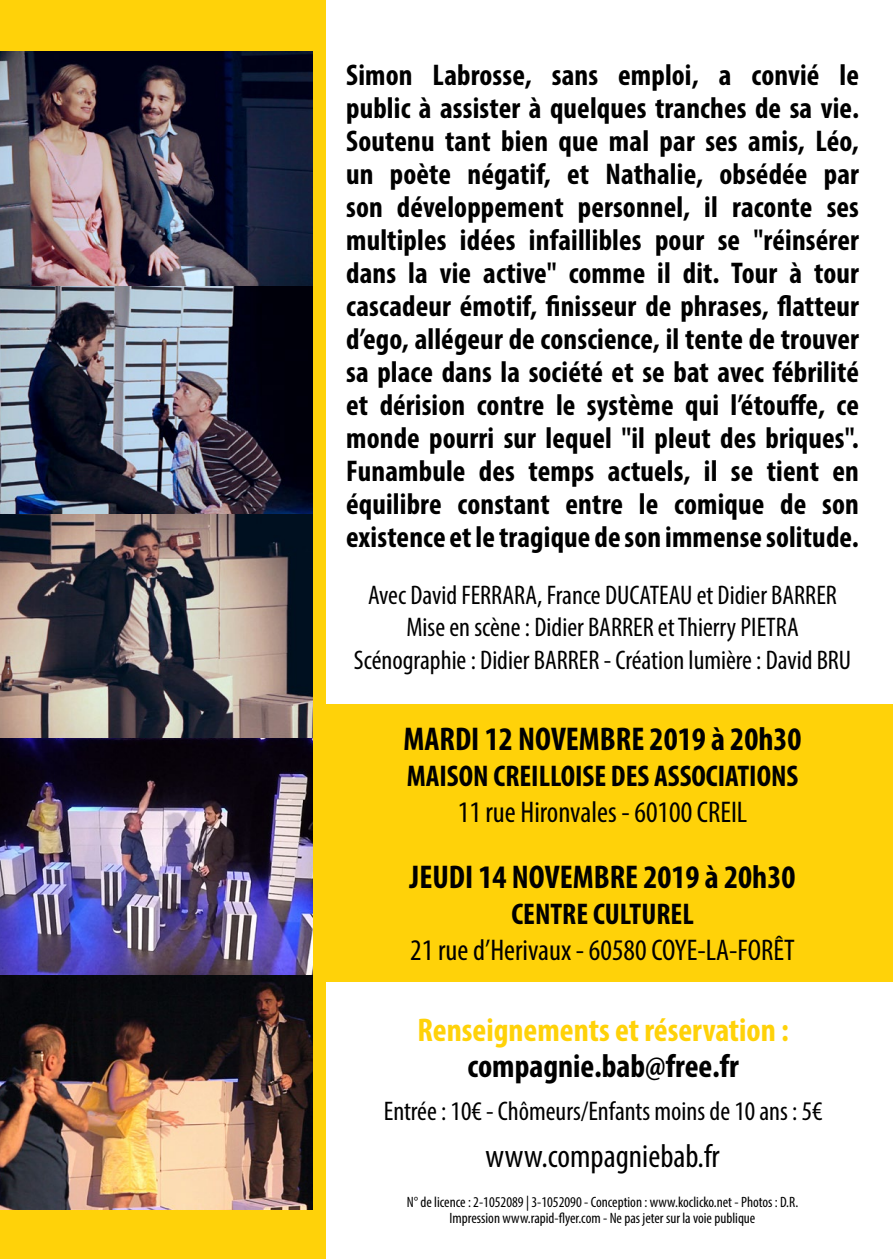
<style>
.page{position:relative;width:893px;height:1259px;background:#fff}
.page>*{position:absolute;margin:0;border:0;box-sizing:border-box;transform-origin:0 0}
.t1{font:700 condensed 33px "Myriad Pro";color:#000}
.t2{font:700 condensed 33px "Myriad Pro";color:#ffd209}
.t3{font:condensed 33px "Myriad Pro";color:#000}
.t4{font:700 condensed 30px/33px "Myriad Pro";color:#000;text-align:justify}
.t5{font:condensed 30px "Myriad Pro";color:#000}
.t6{font:condensed 27px/32.4px "Myriad Pro";color:#000;text-align:center}
.t7{font:condensed 15px/16.2px "Myriad Pro";color:#000;text-align:center}
</style>
<div class="page">
<div style="left:271px;top:704px;width:622px;height:278px;background:#ffd209"></div>
<div style="left:0;top:0;width:325px;height:1259px;background:#ffd209"></div>
<img style="left:0;top:285px;width:313px;height:230px">
<img style="left:0;top:515px;width:313px;height:223px">
<img style="left:0;top:738px;width:313px;height:237px">
<img style="left:0;top:975px;width:313px;height:234px">
<img style="left:0;top:52px;width:313px;height:233px">
<p class="t4" style="left:346px;top:58px;width:514px">Simon Labrosse, sans emploi, a convié le public à assister à quelques tranches de sa vie.<br>Soutenu tant bien que mal par ses amis, Léo, un poète négatif, et Nathalie, obsédée par son développement personnel, il raconte ses multiples idées infaillibles pour se "réinsérer dans la vie active" comme il dit. Tour à tour cascadeur émotif, finisseur de phrases, flatteur d’ego, allégeur de conscience, il tente de trouver sa place dans la société et se bat avec fébrilité et dérision contre le système qui l’étouffe, ce monde pourri sur lequel "il pleut des briques".<br>Funambule des temps actuels, il se tient en équilibre constant entre le comique de son existence et le tragique de son immense solitude.</p>
<p class="t6" style="left:354px;top:578px;width:499px">Avec David FERRARA, France DUCATEAU et Didier BARRER<br>Mise en scène : Didier BARRER et Thierry PIETRA<br>Scénographie : Didier BARRER - Création lumière : David BRU</p>
<p class="t1" style="left:403px;top:719px;width:400px">MARDI 12 NOVEMBRE 2019 à 20h30</p>
<p class="t4" style="left:407px;top:759px;width:393px">MAISON CREILLOISE DES ASSOCIATIONS</p>
<p class="t5" style="left:458px;top:794px;width:291px">11 rue Hironvales - 60100 CREIL</p>
<p class="t1" style="left:410px;top:856px;width:387px">JEUDI 14 NOVEMBRE 2019 à 20h30</p>
<p class="t4" style="left:511px;top:896px;width:184px">CENTRE CULTUREL</p>
<p class="t5" style="left:410px;top:931px;width:386px">21 rue d’Herivaux - 60580 COYE-LA-FORÊT</p>
<p class="t2" style="left:417px;top:1009px;width:373px">Renseignements et réservation :</p>
<p class="t1" style="left:467px;top:1045px;width:273px">compagnie.bab@free.fr</p>
<p class="t6" style="left:384px;top:1095px;width:440px">Entrée : 10€ - Chômeurs/Enfants moins de 10 ans : 5€</p>
<p class="t3" style="left:485px;top:1136px;width:236px">www.compagniebab.fr</p>
<p class="t7" style="left:407px;top:1193px;width:393px">N° de licence : 2-1052089 | 3-1052090 - Conception : www.koclicko.net - Photos : D.R.<br>Impression www.rapid-flyer.com - Ne pas jeter sur la voie publique</p>
</div>
